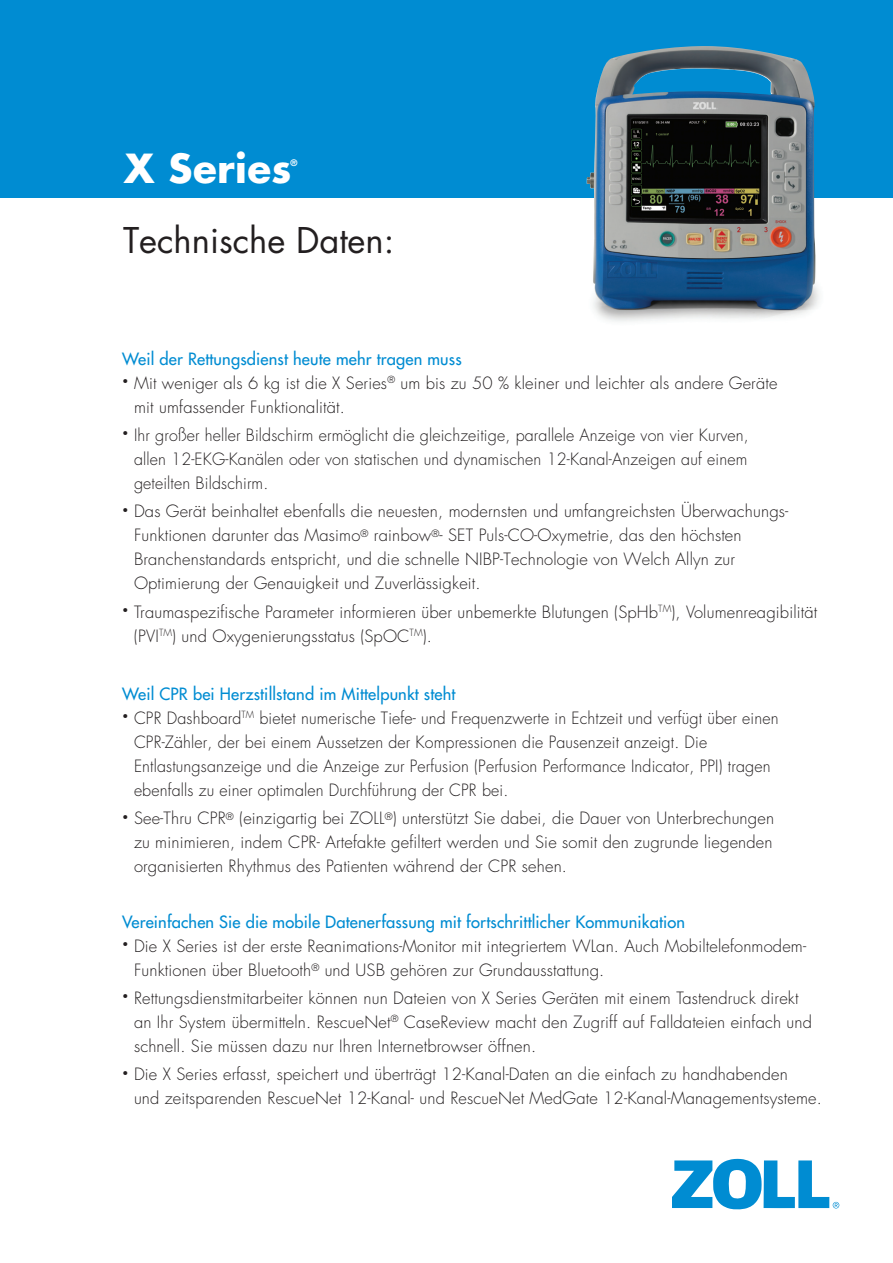
<style>
.page{position:relative;width:893px;height:1263px;background:#fff}
.page>*{position:absolute;margin:0;border:0;box-sizing:border-box;transform-origin:0 0}
.t1{font:700 39px "Futura Std";letter-spacing:.01em;color:#fff}
.t2{font:34.5px "Futura Std";color:#231f20}
.t3{font:300 16.5px/24px "Futura Std";letter-spacing:.01em;color:#231f20}
.t4{font:500 16.5px "Futura Std";letter-spacing:.01em;color:#008cd2}
.t5{font:700 8.7px "Futura Std";color:#fff}
</style>
<div class="page">
<div style="left:0;top:0;width:893px;height:197px;background:#008cd2"></div>
<svg style="left:672px;top:1159px;width:167px;height:50px"></svg>
<img style="left:586px;top:46px;width:244px;height:276px">
<h1 class="t1" style="left:124px;top:143px;width:169px">X Series</h1>
<p class="t5" style="left:291px;top:157px;width:8px">®</p>
<h2 class="t2" style="left:123px;top:218px;width:273px">Technische Daten:</h2>
<p class="t4" style="left:122px;top:348px;width:341px">Weil der Rettungsdienst heute mehr tragen muss</p>
<p class="t3" style="left:134px;top:371px;width:645px;text-indent:-12px"><sup>•</sup> Mit weniger als 6 kg ist die X Series<sup>®</sup> um bis zu 50 % kleiner und leichter als andere Geräte mit umfassender Funktionalität.</p>
<p class="t3" style="left:134px;top:423px;width:616px;text-align:justify;text-indent:-12px"><sup>•</sup> Ihr großer heller Bildschirm ermöglicht die gleichzeitige, parallele Anzeige von vier Kurven, allen 12-EKG-Kanälen oder von statischen und dynamischen 12-Kanal-Anzeigen auf einem geteilten Bildschirm.</p>
<p class="t3" style="left:134px;top:500px;width:656px;text-indent:-12px"><sup>•</sup> Das Gerät beinhaltet ebenfalls die neuesten, modernsten und umfangreichsten Überwachungs-Funktionen darunter das Masimo<sup>®</sup> rainbow<sup>®</sup>- SET Puls-CO-Oxymetrie, das den höchsten Branchenstandards entspricht, und die schnelle NIBP-Technologie von Welch Allyn zur Optimierung der Genauigkeit und Zuverlässigkeit.</p>
<p class="t3" style="left:134px;top:600px;width:685px;text-indent:-12px"><sup>•</sup> Traumaspezifische Parameter informieren über unbemerkte Blutungen (SpHb<sup>TM</sup>), Volumenreagibilität (PVI<sup>TM</sup>) und Oxygenierungsstatus (SpOC<sup>TM</sup>).</p>
<p class="t4" style="left:122px;top:683px;width:335px">Weil CPR bei Herzstillstand im Mittelpunkt steht</p>
<p class="t3" style="left:134px;top:706px;width:646px;text-indent:-12px"><sup>•</sup> CPR Dashboard<sup>TM</sup> bietet numerische Tiefe- und Frequenzwerte in Echtzeit und verfügt über einen CPR-Zähler, der bei einem Aussetzen der Kompressionen die Pausenzeit anzeigt. Die Entlastungsanzeige und die Anzeige zur Perfusion (Perfusion Performance Indicator, PPI) tragen ebenfalls zu einer optimalen Durchführung der CPR bei.</p>
<p class="t3" style="left:134px;top:807px;width:642px;text-align:justify;text-indent:-12px"><sup>•</sup> See-Thru CPR<sup>®</sup> (einzigartig bei ZOLL<sup>®</sup>) unterstützt Sie dabei, die Dauer von Unterbrechungen zu minimieren, indem CPR- Artefakte gefiltert werden und Sie somit den zugrunde liegenden organisierten Rhythmus des Patienten während der CPR sehen.</p>
<p class="t4" style="left:122px;top:911px;width:565px">Vereinfachen Sie die mobile Datenerfassung mit fortschrittlicher Kommunikation</p>
<p class="t3" style="left:134px;top:934px;width:674px;text-indent:-12px"><sup>•</sup> Die X Series ist der erste Reanimations-Monitor mit integriertem WLan. Auch Mobiltelefonmodem-<br>Funktionen über Bluetooth<sup>®</sup> und USB gehören zur Grundausstattung.</p>
<p class="t3" style="left:134px;top:986px;width:680px;text-indent:-12px"><sup>•</sup> Rettungsdienstmitarbeiter können nun Dateien von X Series Geräten mit einem Tastendruck direkt an Ihr System übermitteln. RescueNet<sup>®</sup> CaseReview macht den Zugriff auf Falldateien einfach und schnell. Sie müssen dazu nur Ihren Internetbrowser öffnen.</p>
<p class="t3" style="left:134px;top:1063px;width:689px;text-indent:-12px"><sup>•</sup> Die X Series erfasst, speichert und überträgt 12-Kanal-Daten an die einfach zu handhabenden<br>und zeitsparenden RescueNet 12-Kanal- und RescueNet MedGate 12-Kanal-Managementsysteme.</p>
</div>
